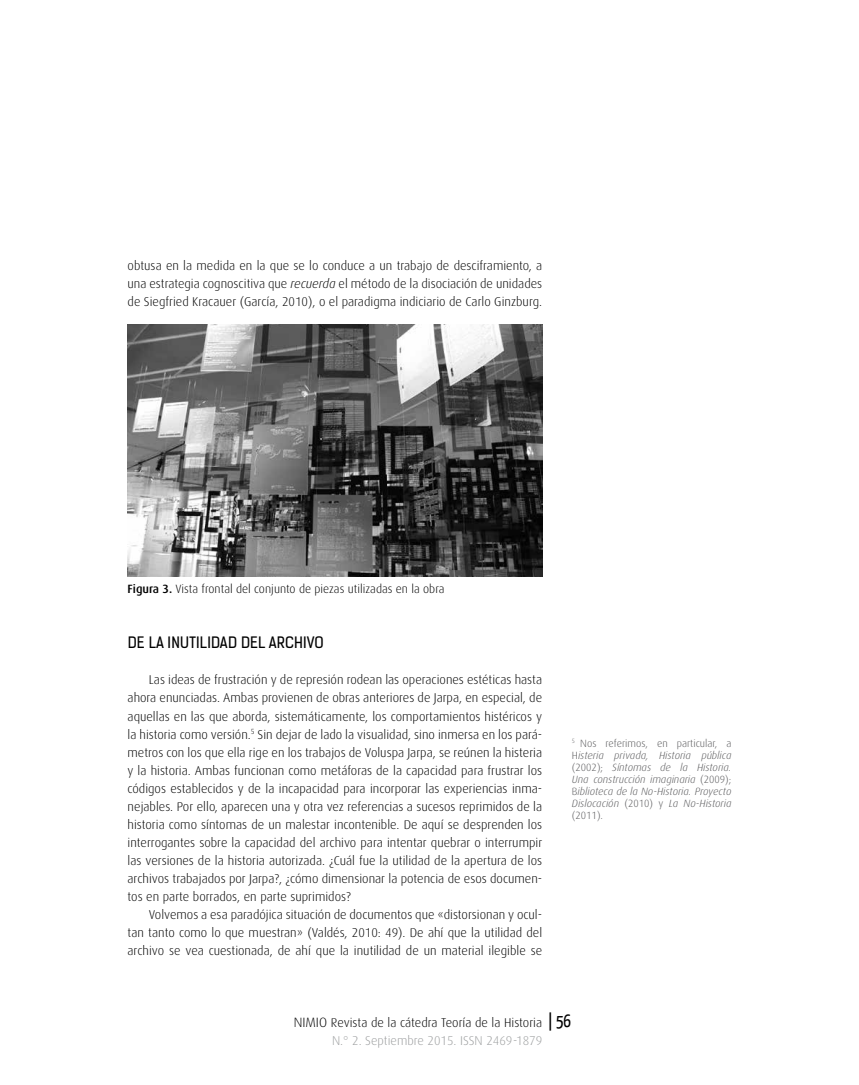
<style>
.page{position:relative;width:859px;height:1085px;background:#fff}
.page>*{position:absolute;margin:0;border:0;box-sizing:border-box;transform-origin:0 0}
.t1{font:18px "Yanone Kaffeesatz";color:#000}
.t2{font:15px "Kelson Sans";letter-spacing:.015em;color:#000}
.t3{font:300 12.75px/18px "Dax";color:#000;text-align:justify}
.t4{font:300 12px "Dax";color:#000}
.t5{font:italic 300 10.5px/12px "Dax";color:#58585a;text-align:justify}
.s1{font-style:italic}
.s2{font-weight:500}
.s3{font-style:normal}
.s4{font-size:13.5px}
.s5{color:#9c9e9f}
</style>
<div class="page">
<img style="left:128px;top:324px;width:414px;height:252px">
<p class="t3" style="left:128px;top:257px;width:416px">obtusa en la medida en la que se lo conduce a un trabajo de desciframiento, a una estrategia cognoscitiva que <span class="s1">recuerda</span> el método de la disociación de unidades de Siegfried Kracauer (García, 2010), o el paradigma indiciario de Carlo Ginzburg.</p>
<p class="t4" style="left:128px;top:582px;width:318px"><span class="s2">Figura 3.</span> Vista frontal del conjunto de piezas utilizadas en la obra</p>
<p class="t2" style="left:128px;top:633px;width:198px">DE LA INUTILIDAD DEL ARCHIVO</p>
<p class="t3" style="left:128px;top:671px;width:416px;text-indent:21px">Las ideas de frustración y de represión rodean las operaciones estéticas hasta ahora enunciadas. Ambas provienen de obras anteriores de Jarpa, en especial, de aquellas en las que aborda, sistemáticamente, los comportamientos histéricos y la historia como versión.<sup>5</sup> Sin dejar de lado la visualidad, sino inmersa en los pará&shy;metros con los que ella rige en los trabajos de Voluspa Jarpa, se reúnen la histeria y la historia. Ambas funcionan como metáforas de la capacidad para frustrar los códigos establecidos y de la incapacidad para incorporar las experiencias inma&shy;nejables. Por ello, aparecen una y otra vez referencias a sucesos reprimidos de la historia como síntomas de un malestar incontenible. De aquí se desprenden los interrogantes sobre la capacidad del archivo para intentar quebrar o interrumpir las versiones de la historia autorizada. ¿Cuál fue la utilidad de la apertura de los archivos trabajados por Jarpa?, ¿cómo dimensionar la potencia de esos documen&shy;tos en parte borrados, en parte suprimidos?</p>
<p class="t3" style="left:128px;top:905px;width:416px;text-indent:21px">Volvemos a esa paradójica situación de documentos que «distorsionan y ocul&shy;tan tanto como lo que muestran» (Valdés, 2010: 49). De ahí que la utilidad del archivo se vea cuestionada, de ahí que la inutilidad de un material ilegible se</p>
<p class="t5" style="left:572px;top:737px;width:161px"><sup>5</sup> <span class="s3">Nos referimos, en particular, a H</span>isteria privada, Historia pública <span class="s3">(2002);</span> Síntomas de la Historia.<br>Una construcción imaginaria <span class="s3">(2009); B</span>iblioteca de la No-Historia. Proyecto Dislocación <span class="s3">(2010) y</span> La No-Historia <span class="s3">(2011).</span></p>
<p class="t3" style="left:294px;top:1013px;width:250px;text-align:right"><span class="s4">NIMIO</span> Revista de la cátedra Teoría de la Historia<br><span class="s5">N.° 2. Septiembre 2015. ISSN 2469-1879</span></p>
<h1 class="t1" style="left:547px;top:1009px;width:25px">| 56</h1>
</div>
